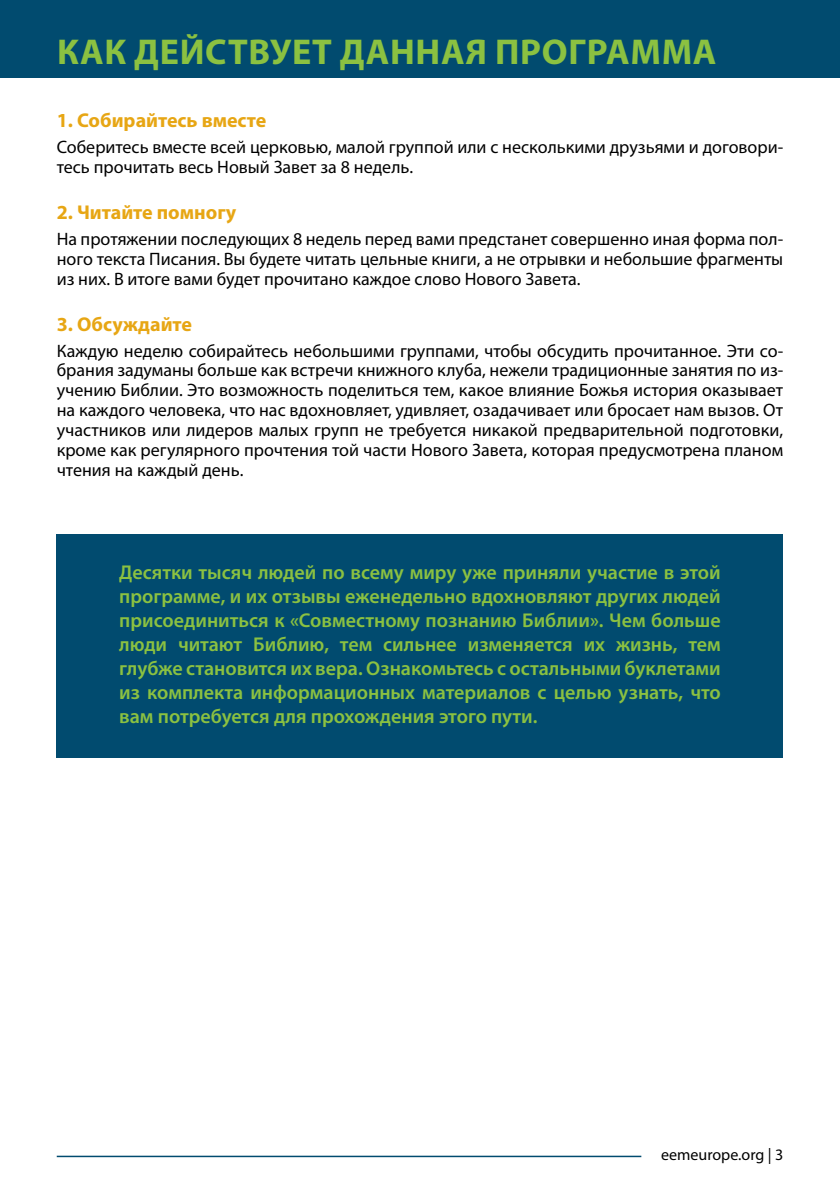
<style>
.page{position:relative;width:840px;height:1191px;background:#fff}
.page>*{position:absolute;margin:0;border:0;box-sizing:border-box;transform-origin:0 0}
.t1{font:700 36px "Myriad Pro";letter-spacing:.02em;color:#8bc141}
.t2{font:600 20px/24px "Myriad Pro";color:#8bc141;text-align:justify}
.t3{font:700 20px "Myriad Pro";color:#e7a614}
.t4{font:18px/19.8px "Myriad Pro";color:#000;text-align:justify}
.t5{font:16px "Myriad Pro";color:#000}
</style>
<div class="page">
<hr style="left:57px;top:1155px;width:584px;height:2px;background:#014b6f">
<div style="left:0;top:0;width:839px;height:78px;background:#014b6f"></div>
<div style="left:57px;top:534px;width:725px;height:223px;background:#014b6f"></div>
<h1 class="t1" style="left:57px;top:28px;width:660px">КАК ДЕЙСТВУЕТ ДАННАЯ ПРОГРАММА</h1>
<p class="t3" style="left:57px;top:108px;width:211px">1. Собирайтесь вместе</p>
<p class="t4" style="left:57px;top:137px;width:727px">Соберитесь вместе всей церковью, малой группой или с несколькими друзьями и договори&shy;тесь прочитать весь Новый Завет за 8 недель.</p>
<p class="t3" style="left:57px;top:200px;width:181px">2. Читайте помногу</p>
<p class="t4" style="left:57px;top:229px;width:727px">На протяжении последующих 8 недель перед вами предстанет совершенно иная форма пол&shy;ного текста Писания. Вы будете читать цельные книги, а не отрывки и небольшие фрагменты из них. В итоге вами будет прочитано каждое слово Нового Завета.</p>
<p class="t3" style="left:57px;top:311px;width:137px">3. Обсуждайте</p>
<p class="t4" style="left:57px;top:340px;width:727px">Каждую неделю собирайтесь небольшими группами, чтобы обсудить прочитанное. Эти со&shy;брания задуманы больше как встречи книжного клуба, нежели традиционные занятия по из&shy;учению Библии. Это возможность поделиться тем, какое влияние Божья история оказывает на каждого человека, что нас вдохновляет, удивляет, озадачивает или бросает нам вызов. От участников или лидеров малых групп не требуется никакой предварительной подготовки, кроме как регулярного прочтения той части Нового Завета, которая предусмотрена планом чтения на каждый день.</p>
<p class="t2" style="left:119px;top:559px;width:602px">Десятки тысяч людей по всему миру уже приняли участие в этой программе, и их отзывы еженедельно вдохновляют других людей присоединиться к «Совместному познанию Библии». Чем больше люди читают Библию, тем сильнее изменяется их жизнь, тем глубже становится их вера. Ознакомьтесь с остальными буклетами из комплекта информационных материалов с целью узнать, что вам потребуется для прохождения этого пути.</p>
<p class="t5" style="left:660px;top:1145px;width:123px">eemeurope.org | 3</p>
</div>
